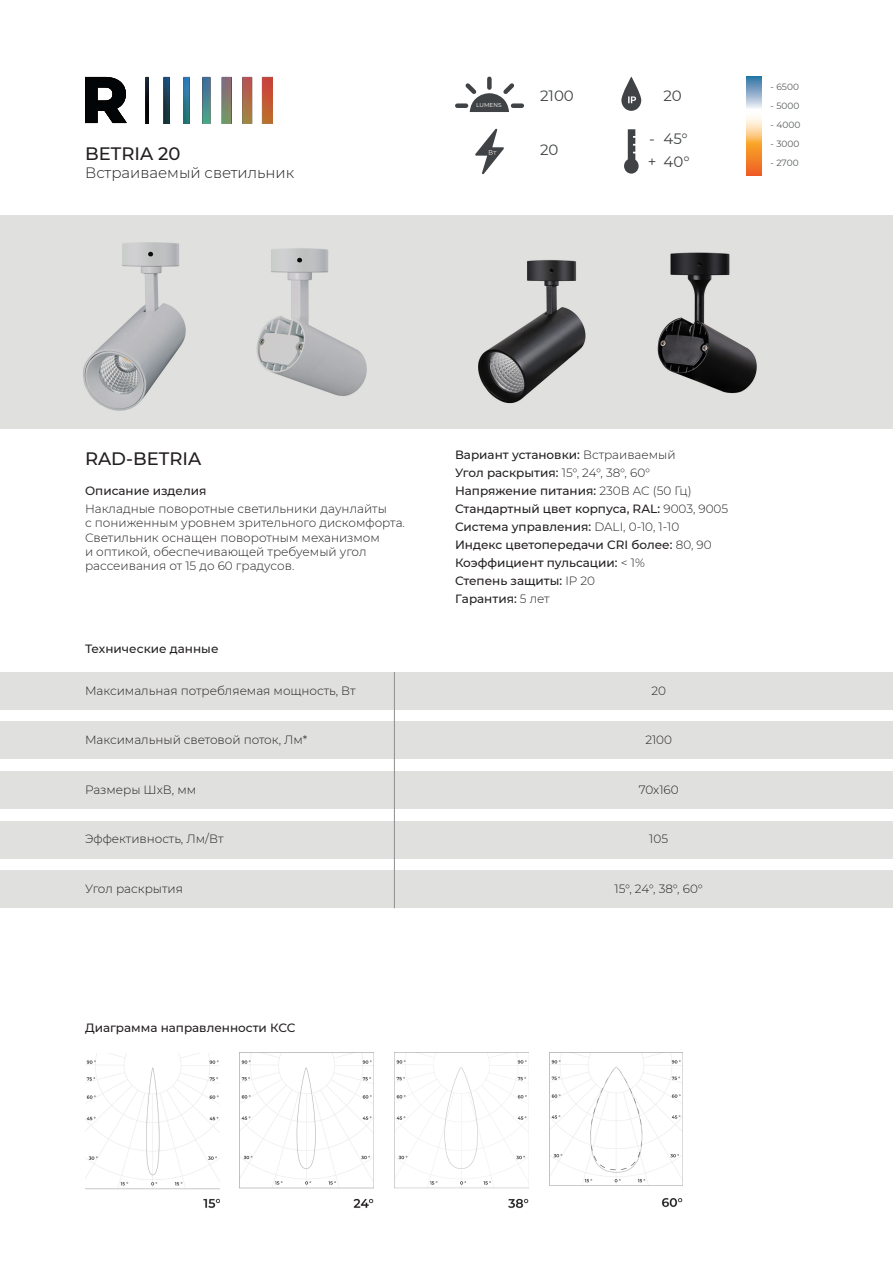
<style>
.page{position:relative;width:893px;height:1263px;background:#fff}
.page>*{position:absolute;margin:0;border:0;box-sizing:border-box;transform-origin:0 0}
.t1{font:500 18px "Montserrat";color:#231f20}
.t2{font:300 15px "Montserrat";color:#231f20}
.t3{font:15px/22.5px "Montserrat";color:#404345}
.t4{font:300 12px/14.4px "Montserrat";color:#231f20}
.t5{font:500 12px/18px "Montserrat";color:#231f20}
.t6{font:9px "Montserrat";color:#585b5c}
.t7{font:5.7px "Montserrat";color:#fff}
.s1{font-weight:300}
</style>
<div class="page">
<img style="left:85px;top:77px;width:188px;height:46px">
<div style="left:0;top:722px;width:893px;height:37px;background:#e0e1df"></div>
<div style="left:0;top:672px;width:893px;height:37px;background:#e0e1df"></div>
<div style="left:0;top:771px;width:893px;height:38px;background:#e0e1df"></div>
<div style="left:0;top:821px;width:893px;height:37px;background:#e0e1df"></div>
<div style="left:0;top:871px;width:893px;height:37px;background:#e0e1df"></div>
<div style="left:0;top:214px;width:893px;height:214px;background:#e0e1df"></div>
<img style="left:85px;top:1053px;width:135px;height:155px">
<img style="left:240px;top:1053px;width:134px;height:155px">
<img style="left:394px;top:1053px;width:134px;height:156px">
<img style="left:549px;top:1053px;width:133px;height:155px">
<svg style="left:455px;top:76px;width:69px;height:36px"></svg>
<svg style="left:475px;top:129px;width:29px;height:45px"></svg>
<svg style="left:621px;top:77px;width:20px;height:34px"></svg>
<svg style="left:624px;top:129px;width:15px;height:45px"></svg>
<svg style="left:746px;top:77px;width:15px;height:98px"></svg>
<hr style="left:394px;top:672px;width:1px;height:236px;background:#8e8e8f">
<img style="left:83px;top:242px;width:103px;height:169px">
<img style="left:478px;top:260px;width:108px;height:144px">
<img style="left:657px;top:252px;width:100px;height:142px">
<img style="left:256px;top:248px;width:111px;height:148px">
<h1 class="t1" style="left:85px;top:146px;width:97px">BETRIA 20</h1>
<p class="t2" style="left:85px;top:162px;width:211px">Встраиваемый светильник</p>
<p class="t7" style="left:476px;top:102px;width:27px">LUMENS</p>
<p class="t3" style="left:540px;top:84px;width:35px">2100</p>
<p class="t3" style="left:540px;top:139px;width:20px">20</p>
<p class="t3" style="left:648px;top:128px;width:10px">- +</p>
<p class="t3" style="left:663px;top:84px;width:20px">20</p>
<p class="t3" style="left:663px;top:128px;width:28px">45°<br>40°</p>
<p class="t6" style="left:771px;top:81px;width:30px">- 6500</p>
<p class="t6" style="left:771px;top:101px;width:30px">- 5000</p>
<p class="t6" style="left:771px;top:120px;width:31px">- 4000</p>
<p class="t6" style="left:771px;top:139px;width:30px">- 3000</p>
<p class="t6" style="left:771px;top:158px;width:30px">- 2700</p>
<h1 class="t1" style="left:85px;top:451px;width:118px">RAD-BETRIA</h1>
<p class="t5" style="left:85px;top:481px;width:123px">Описание изделия</p>
<p class="t4" style="left:85px;top:501px;width:321px">Накладные поворотные светильники даунлайты<br>с пониженным уровнем зрительного дискомфорта.<br>Светильник оснащен поворотным механизмом<br>и оптикой, обеспечивающей требуемый угол рассеивания от 15 до 60 градусов.</p>
<p class="t5" style="left:85px;top:639px;width:135px">Технические данные</p>
<p class="t4" style="left:85px;top:683px;width:272px">Максимальная потребляемая мощность, Вт</p>
<p class="t4" style="left:85px;top:732px;width:224px">Максимальный световой поток, Лм*</p>
<p class="t4" style="left:85px;top:782px;width:113px">Размеры ШхВ, мм</p>
<p class="t4" style="left:85px;top:831px;width:140px">Эффективность, Лм/Вт</p>
<p class="t4" style="left:85px;top:881px;width:99px">Угол раскрытия</p>
<p class="t5" style="left:455px;top:445px;width:275px">Вариант установки: <span class="s1">Встраиваемый<br></span>Угол раскрытия: <span class="s1">15°, 24°, 38°, 60°<br></span>Напряжение питания: <span class="s1">230В AC (50 Гц)<br></span>Стандартный цвет корпуса, RAL: <span class="s1">9003, 9005<br></span>Система управления: <span class="s1">DALI, 0-10, 1-10<br></span>Индекс цветопередачи CRI более: <span class="s1">80, 90<br></span>Коэффициент пульсации: <span class="s1">&lt; 1%<br></span>Степень защиты: <span class="s1">IP 20<br></span>Гарантия: <span class="s1">5 лет</span></p>
<p class="t4" style="left:651px;top:683px;width:16px">20</p>
<p class="t4" style="left:645px;top:732px;width:28px">2100</p>
<p class="t4" style="left:639px;top:782px;width:42px">70х160</p>
<p class="t4" style="left:649px;top:831px;width:20px">105</p>
<p class="t4" style="left:614px;top:881px;width:90px">15°, 24°, 38°, 60°</p>
<p class="t5" style="left:85px;top:1018px;width:212px">Диаграмма направленности КСС</p>
</div>
